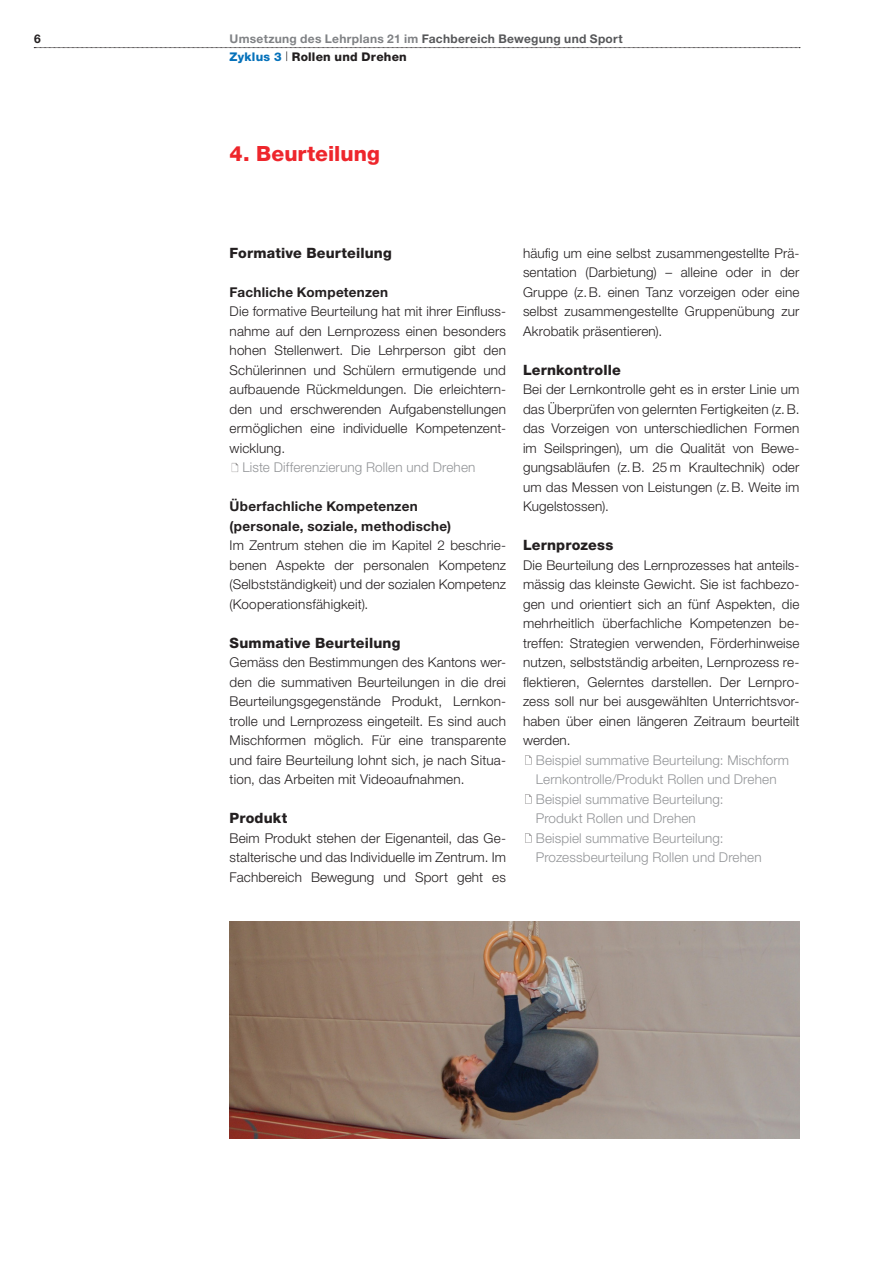
<style>
.page{position:relative;width:893px;height:1263px;background:#fff}
.page>*{position:absolute;margin:0;border:0;box-sizing:border-box;transform-origin:0 0}
.t1{font:800 21px "Helvetica Neue LT Std";color:#ee262c}
.t2{font:800 14.25px "Helvetica Neue LT Std";letter-spacing:.01em;color:#231f20}
.t3{font:300 13.5px/19.5px "Helvetica Neue LT Std";letter-spacing:.01em;color:#231f20;text-align:justify}
.t4{font:300 13.5px/19.5px "Helvetica Neue LT Std";letter-spacing:.01em;color:#939598}
.t5{font:700 13.5px "Helvetica Neue LT Std";letter-spacing:.02em;color:#231f20}
.t6{font:700 12px/18px "Helvetica Neue LT Std";letter-spacing:.025em;color:#57585a}
.t7{font:700 12px "Helvetica Neue LT Std";color:#231f20}
.s1{color:#808285}
.s2{font-weight:800;color:#0571ba}
.s3{font-weight:800;color:#231f20}
</style>
<div class="page">
<svg style="left:34px;top:47px;width:766px;height:1px"></svg>
<svg style="left:231px;top:462px;width:8px;height:10px"></svg>
<svg style="left:525px;top:755px;width:7px;height:10px"></svg>
<svg style="left:525px;top:794px;width:7px;height:10px"></svg>
<svg style="left:525px;top:833px;width:7px;height:10px"></svg>
<img style="left:230px;top:921px;width:570px;height:217px">
<p class="t7" style="left:34px;top:31px;width:8px">6</p>
<p class="t6" style="left:230px;top:29px;width:395px"><span class="s1">Umsetzung des Lehrplans 21 im</span> Fachbereich Bewegung und Sport<br><span class="s2">Zyklus 3</span> <sup>|</sup> <span class="s3">Rollen und Drehen</span></p>
<p class="t1" style="left:230px;top:141px;width:152px">4. Beurteilung</p>
<p class="t2" style="left:230px;top:244px;width:164px">Formative Beurteilung</p>
<p class="t5" style="left:230px;top:284px;width:160px">Fachliche Kompetenzen</p>
<p class="t3" style="left:230px;top:301px;width:278px">Die formative Beurteilung hat mit ihrer Einfluss&shy;nahme auf den Lernprozess einen besonders hohen Stellenwert. Die Lehrperson gibt den Schülerinnen und Schülern ermutigende und aufbauende Rückmeldungen. Die erleichtern&shy;den und erschwerenden Aufgabenstellungen ermöglichen eine individuelle Kompetenzent&shy;wicklung.</p>
<p class="t4" style="left:242px;top:457px;width:234px">Liste Differenzierung Rollen und Drehen</p>
<p class="t5" style="left:230px;top:498px;width:190px">Überfachliche Kompetenzen</p>
<p class="t5" style="left:230px;top:518px;width:223px">(personale, soziale, methodische)</p>
<p class="t3" style="left:230px;top:535px;width:278px;text-align:left">Im Zentrum stehen die im Kapitel 2 beschrie&shy;benen Aspekte der personalen Kompetenz (Selbstständigkeit) und der sozialen Kompetenz (Kooperationsfähigkeit).</p>
<p class="t2" style="left:230px;top:634px;width:172px">Summative Beurteilung</p>
<p class="t3" style="left:230px;top:652px;width:278px;text-align:left">Gemäss den Bestimmungen des Kantons wer&shy;den die summativen Beurteilungen in die drei Beurteilungsgegenstände Produkt, Lernkon&shy;trolle und Lernprozess eingeteilt. Es sind auch Mischformen möglich. Für eine transparente und faire Beurteilung lohnt sich, je nach Situa&shy;tion, das Arbeiten mit Videoaufnahmen.</p>
<p class="t2" style="left:230px;top:810px;width:59px">Produkt</p>
<p class="t3" style="left:230px;top:828px;width:278px">Beim Produkt stehen der Eigenanteil, das Ge&shy;stalterische und das Individuelle im Zentrum. Im Fachbereich Bewegung und Sport geht es</p>
<p class="t3" style="left:523px;top:243px;width:278px">häufig um eine selbst zusammengestellte Prä&shy;sentation (Darbietung) – alleine oder in der Gruppe (z. B. einen Tanz vorzeigen oder eine selbst zusammengestellte Gruppenübung zur Akrobatik präsentieren).</p>
<p class="t2" style="left:523px;top:361px;width:99px">Lernkontrolle</p>
<p class="t3" style="left:523px;top:379px;width:278px;text-align:left">Bei der Lernkontrolle geht es in erster Linie um das Überprüfen von gelernten Fertigkeiten (z. B. das Vorzeigen von unterschiedlichen Formen im Seilspringen), um die Qualität von Bewe&shy;gungsabläufen (z. B. 25 m Kraultechnik) oder um das Messen von Leistungen (z. B. Weite im Kugelstossen).</p>
<p class="t2" style="left:523px;top:537px;width:92px">Lernprozess</p>
<p class="t3" style="left:523px;top:555px;width:278px">Die Beurteilung des Lernprozesses hat anteils&shy;mässig das kleinste Gewicht. Sie ist fachbezo&shy;gen und orientiert sich an fünf Aspekten, die mehrheitlich überfachliche Kompetenzen be&shy;treffen: Strategien verwenden, Förderhinweise nutzen, selbstständig arbeiten, Lernprozess re&shy;flektieren, Gelerntes darstellen. Der Lernpro&shy;zess soll nur bei ausgewählten Unterrichtsvor&shy;haben über einen längeren Zeitraum beurteilt werden.</p>
<p class="t4" style="left:536px;top:750px;width:255px">Beispiel summative Beurteilung: Mischform<br>Lernkontrolle/Produkt Rollen und Drehen</p>
<p class="t4" style="left:536px;top:789px;width:189px">Beispiel summative Beurteilung:<br>Produkt Rollen und Drehen</p>
<p class="t4" style="left:536px;top:828px;width:227px">Beispiel summative Beurteilung:<br>Prozessbeurteilung Rollen und Drehen</p>
</div>
